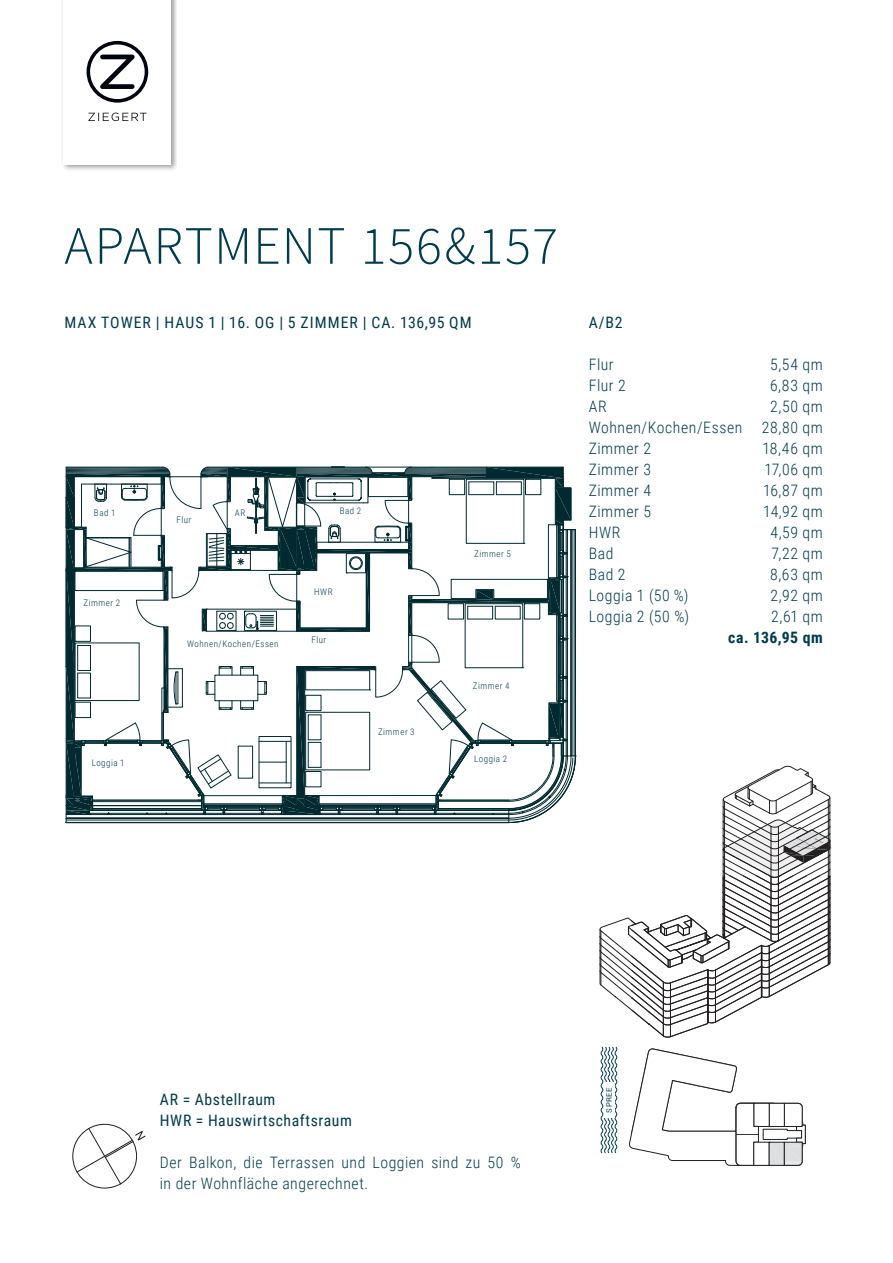
<style>
.page{position:relative;width:893px;height:1263px;background:#fff}
.page>*{position:absolute;margin:0;border:0;box-sizing:border-box;transform-origin:0 0}
.Head_Source_36_Light{font:300 54px "Source Sans Pro";letter-spacing:.025em;color:#003b4d}
.t1{font:300 15.75px/21px "Roboto Condensed";letter-spacing:.035em;color:#003b4d}
.Subhead_Roboto_Regul{font:15.75px "Roboto Condensed";letter-spacing:.065em;color:#003b4d}
.Subhead_Roboto_Regul-2{font:15.75px "Roboto Condensed";letter-spacing:.04em;color:#003b4d}
.t2{font:700 15.75px "Roboto Condensed";letter-spacing:.03em;color:#003b4d}
.Body_Verschachteltes{font:15.75px "Roboto Condensed";color:#003b4d}
.t3{font:300 9px "Roboto Condensed";letter-spacing:.055em;color:#003b4d}
.t4{font:7.5px "Roboto";letter-spacing:.07em;color:#003b4d}
</style>
<div class="page">
<svg style="left:629px;top:1049px;width:176px;height:117px"></svg>
<svg style="left:599px;top:766px;width:232px;height:271px"></svg>
<img style="left:62px;top:0;width:114px;height:170px">
<div style="left:64px;top:0;width:107px;height:164px;background:#fff"></div>
<svg style="left:88px;top:113px;width:58px;height:8px"></svg>
<svg style="left:87px;top:41px;width:61px;height:62px"></svg>
<svg style="left:65px;top:466px;width:511px;height:357px"></svg>
<hr style="left:204px;top:795px;width:232px;height:1px;background:#002a30">
<svg style="left:600px;top:1046px;width:18px;height:107px"></svg>
<div style="left:604px;top:1082px;width:10px;height:36px;background:#fff"></div>
<svg style="left:72px;top:1124px;width:74px;height:64px"></svg>
<p class="Head_Source_36_Light" style="left:64px;top:213px;width:495px">APARTMENT 156&amp;157</p>
<p class="Subhead_Roboto_Regul" style="left:65px;top:311px;width:409px">MAX TOWER | HAUS 1 | 16. OG | 5 ZIMMER | CA. 136,95 QM</p>
<p class="t3" style="left:94px;top:506px;width:23px">Bad 1</p>
<p class="t3" style="left:84px;top:597px;width:38px">Zimmer 2</p>
<p class="t3" style="left:92px;top:757px;width:34px">Loggia 1</p>
<p class="t3" style="left:176px;top:514px;width:16px">Flur</p>
<p class="t3" style="left:235px;top:506px;width:12px">AR</p>
<p class="t3" style="left:187px;top:638px;width:93px">Wohnen/Kochen/Essen</p>
<p class="t3" style="left:340px;top:505px;width:23px">Bad 2</p>
<p class="t3" style="left:314px;top:586px;width:20px">HWR</p>
<p class="t3" style="left:311px;top:633px;width:16px">Flur</p>
<p class="t3" style="left:378px;top:725px;width:38px">Zimmer 3</p>
<p class="t3" style="left:474px;top:548px;width:38px">Zimmer 5</p>
<p class="t3" style="left:473px;top:679px;width:38px">Zimmer 4</p>
<p class="t3" style="left:474px;top:753px;width:34px">Loggia 2</p>
<p class="Body_Verschachteltes" style="left:589px;top:311px;width:35px">A/B2</p>
<p class="t1" style="left:589px;top:353px;width:26px">Flur</p>
<p class="t1" style="left:770px;top:353px;width:54px">5,54 qm</p>
<p class="t1" style="left:589px;top:374px;width:39px">Flur 2</p>
<p class="t1" style="left:770px;top:374px;width:54px">6,83 qm</p>
<p class="t1" style="left:589px;top:395px;width:20px">AR</p>
<p class="t1" style="left:770px;top:395px;width:54px">2,50 qm</p>
<p class="t1" style="left:589px;top:416px;width:236px">Wohnen/Kochen/Essen 28,80 qm</p>
<p class="t1" style="left:589px;top:437px;width:64px">Zimmer 2</p>
<p class="t1" style="left:763px;top:437px;width:62px">18,46 qm</p>
<p class="t1" style="left:589px;top:458px;width:64px">Zimmer 3</p>
<p class="t1" style="left:764px;top:458px;width:60px">17,06 qm</p>
<p class="t1" style="left:589px;top:479px;width:64px">Zimmer 4</p>
<p class="t1" style="left:763px;top:479px;width:61px">16,87 qm</p>
<p class="t1" style="left:589px;top:500px;width:64px">Zimmer 5</p>
<p class="t1" style="left:763px;top:500px;width:61px">14,92 qm</p>
<p class="t1" style="left:589px;top:521px;width:33px">HWR</p>
<p class="t1" style="left:770px;top:521px;width:54px">4,59 qm</p>
<p class="t1" style="left:589px;top:542px;width:26px">Bad</p>
<p class="t1" style="left:772px;top:542px;width:53px">7,22 qm</p>
<p class="t1" style="left:589px;top:563px;width:38px">Bad 2</p>
<p class="t1" style="left:770px;top:563px;width:54px">8,63 qm</p>
<p class="t1" style="left:589px;top:584px;width:101px">Loggia 1 (50 %)</p>
<p class="t1" style="left:771px;top:584px;width:54px">2,92 qm</p>
<p class="t1" style="left:589px;top:605px;width:102px">Loggia 2 (50 %)</p>
<p class="t1" style="left:771px;top:605px;width:53px">2,61 qm</p>
<p class="t2" style="left:728px;top:626px;width:96px">ca. 136,95 qm</p>
<p class="Subhead_Roboto_Regul-2" style="left:160px;top:1088px;width:117px">AR = Abstellraum</p>
<p class="Subhead_Roboto_Regul-2" style="left:160px;top:1109px;width:194px">HWR = Hauswirtschaftsraum</p>
<p class="t1" style="left:160px;top:1151px;width:362px">Der Balkon, die Terrassen und Loggien sind zu 50 % in der Wohnfläche angerechnet.</p>
<p class="t4" style="left:604px;top:1112px;width:27px;rotate:-90deg">SPREE</p>
</div>
